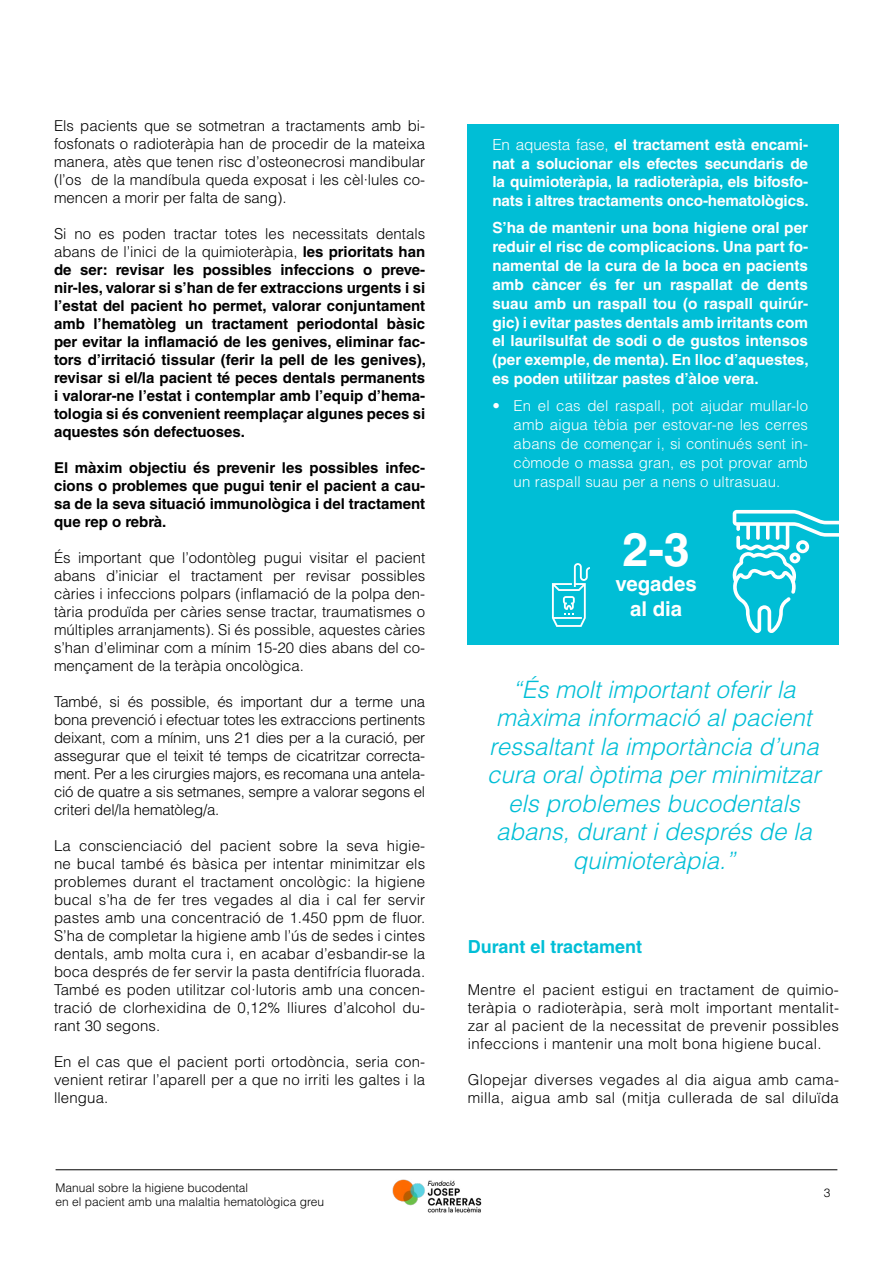
<style>
.page{position:relative;width:893px;height:1263px;background:#fff}
.page>*{position:absolute;margin:0;border:0;box-sizing:border-box;transform-origin:0 0}
.t1{font:700 46.65px "Helvetica LT Std";color:#fff}
.t2{font:italic 300 24px/28.5px "Helvetica LT Std";color:#00bed6;text-align:center}
.t3{font:700 20.4px/24.5px "Helvetica LT Std";color:#fff;text-align:center}
.t4{font:700 18px "Helvetica LT Std";color:#00bed6}
.t5{font:700 15.3px/18.8px "Helvetica LT Std";letter-spacing:-.01em;color:#fff;text-align:justify}
.t6{font:300 15px/18px "Helvetica LT Std";letter-spacing:.01em;color:#000;text-align:justify}
.t7{font:700 15px/18px "Helvetica LT Std";color:#000;text-align:justify}
.t8{font:300 15px/18.9px "Helvetica LT Std";letter-spacing:.01em;color:#fff;text-align:justify}
.t9{font:300 12px/14.4px "Helvetica LT Std";color:#000}
.s1{font-weight:300}
</style>
<div class="page">
<hr style="left:56px;top:1169px;width:781px;height:1px;background:#000">
<img style="left:392px;top:1179px;width:90px;height:34px">
<div style="left:468px;top:124px;width:371px;height:520px;background:#00bed6"></div>
<svg style="left:732px;top:510px;width:107px;height:123px"></svg>
<svg style="left:552px;top:563px;width:38px;height:64px"></svg>
<p class="t6" style="left:54px;top:116px;width:373px">Els pacients que se sotmetran a tractaments amb bi&shy;fosfonats o radioteràpia han de procedir de la mateixa manera, atès que tenen risc d’osteonecrosi mandibular (l’os de la mandíbula queda exposat i les cèl·lules co&shy;mencen a morir per falta de sang).</p>
<p class="t7" style="left:54px;top:224px;width:373px"><span class="s1">Si no es poden tractar totes les necessitats dentals abans de l’inici de la quimioteràpia,</span> les prioritats han de ser: revisar les possibles infeccions o preve&shy;nir-les, valorar si s’han de fer extraccions urgents i si l’estat del pacient ho permet, valorar conjuntament amb l’hematòleg un tractament periodontal bàsic per evitar la inflamació de les genives, eliminar fac&shy;tors d’irritació tissular (ferir la pell de les genives), revisar si el/la pacient té peces dentals permanents i valorar-ne l’estat i contemplar amb l’equip d’hema&shy;tologia si és convenient reemplaçar algunes peces si aquestes són defectuoses.</p>
<p class="t7" style="left:54px;top:458px;width:373px">El màxim objectiu és prevenir les possibles infec&shy;cions o problemes que pugui tenir el pacient a cau&shy;sa de la seva situació immunològica i del tractament que rep o rebrà.</p>
<p class="t6" style="left:54px;top:548px;width:373px">És important que l’odontòleg pugui visitar el pacient abans d’iniciar el tractament per revisar possibles càries i infeccions polpars (inflamació de la polpa den&shy;tària produïda per càries sense tractar, traumatismes o múltiples arranjaments). Si és possible, aquestes càries s’han d’eliminar com a mínim 15-20 dies abans del co&shy;mençament de la teràpia oncològica.</p>
<p class="t6" style="left:54px;top:692px;width:373px">També, si és possible, és important dur a terme una bona prevenció i efectuar totes les extraccions pertinents deixant, com a mínim, uns 21 dies per a la curació, per assegurar que el teixit té temps de cicatritzar correcta&shy;ment. Per a les cirurgies majors, es recomana una antela&shy;ció de quatre a sis setmanes, sempre a valorar segons el criteri del/la hematòleg/a.</p>
<p class="t6" style="left:54px;top:836px;width:373px">La conscienciació del pacient sobre la seva higie&shy;ne bucal també és bàsica per intentar minimitzar els problemes durant el tractament oncològic: la higiene bucal s’ha de fer tres vegades al dia i cal fer servir pastes amb una concentració de 1.450 ppm de fluor.<br>S’ha de completar la higiene amb l’ús de sedes i cintes dentals, amb molta cura i, en acabar d’esbandir-se la boca després de fer servir la pasta dentifrícia fluorada.<br>També es poden utilitzar col·lutoris amb una concen&shy;tració de clorhexidina de 0,12% lliures d’alcohol du&shy;rant 30 segons.</p>
<p class="t6" style="left:54px;top:1052px;width:373px">En el cas que el pacient porti ortodòncia, seria con&shy;venient retirar l’aparell per a que no irriti les galtes i la llengua.</p>
<p class="t5" style="left:492px;top:135px;width:318px"><span class="s1">En aquesta fase,</span> el tractament està encami&shy;nat a solucionar els efectes secundaris de la quimioteràpia, la radioteràpia, els bifosfo&shy;nats i altres tractaments onco-hematològics.</p>
<p class="t5" style="left:492px;top:218px;width:318px">S’ha de mantenir una bona higiene oral per reduir el risc de complicacions. Una part fo&shy;namental de la cura de la boca en pacients amb càncer és fer un raspallat de dents suau amb un raspall tou (o raspall quirúr&shy;gic) i evitar pastes dentals amb irritants com el laurilsulfat de sodi o de gustos intensos (per exemple, de menta). En lloc d’aquestes, es poden utilitzar pastes d’àloe vera.</p>
<p class="t8" style="left:514px;top:396px;width:296px;text-indent:-21px">• En el cas del raspall, pot ajudar mullar-lo amb aigua tèbia per estovar-ne les cerres abans de començar i, si continués sent in&shy;còmode o massa gran, es pot provar amb un raspall suau per a nens o ultrasuau.</p>
<h1 class="t1" style="left:622px;top:522px;width:69px">2-3</h1>
<h3 class="t3" style="left:615px;top:571px;width:83px">vegades al dia</h3>
<h2 class="t2" style="left:487px;top:675px;width:335px">“És molt important oferir la màxima informació al pacient ressaltant la importància d’una cura oral òptima per minimitzar els problemes bucodentals abans, durant i després de la quimioteràpia.”</h2>
<p class="t4" style="left:468px;top:936px;width:176px">Durant el tractament</p>
<p class="t6" style="left:468px;top:980px;width:373px">Mentre el pacient estigui en tractament de quimio&shy;teràpia o radioteràpia, serà molt important mentalit&shy;zar al pacient de la necessitat de prevenir possibles infeccions i mantenir una molt bona higiene bucal.</p>
<p class="t6" style="left:468px;top:1070px;width:373px">Glopejar diverses vegades al dia aigua amb cama&shy;milla, aigua amb sal (mitja cullerada de sal diluïda</p>
<p class="t9" style="left:56px;top:1180px;width:270px">Manual sobre la higiene bucodental<br>en el pacient amb una malaltia hematològica greu</p>
<p class="t9" style="left:824px;top:1186px;width:8px">3</p>
</div>
